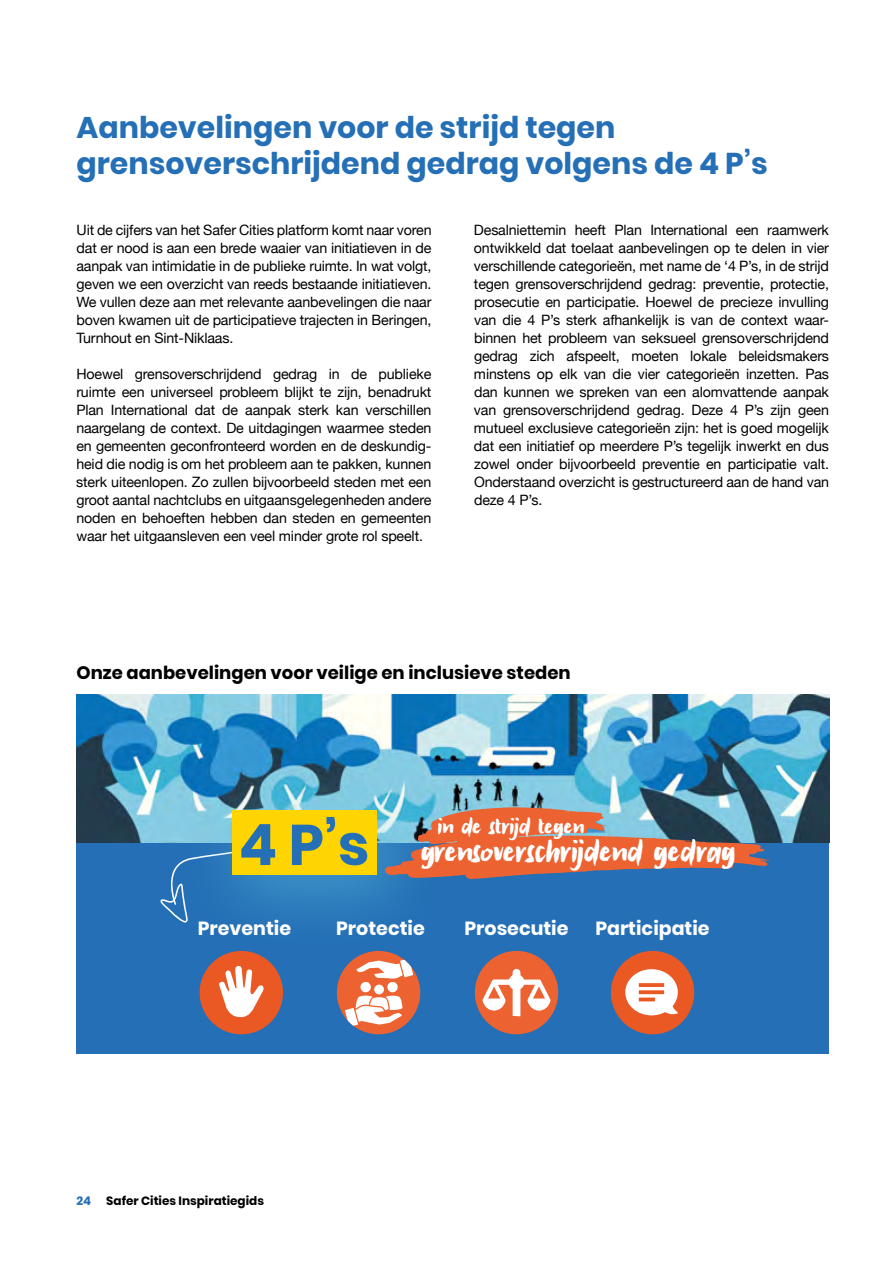
<style>
.page{position:relative;width:893px;height:1263px;background:#fff}
.page>*{position:absolute;margin:0;border:0;box-sizing:border-box;transform-origin:0 0}
.t1{font:36px "Savage";color:#fff}
.t2{font:700 30px/36px "Poppins";color:#246fb6}
.t3{font:26.1px "Savage";color:#fff}
.t4{font:700 19.05px "Poppins";color:#fff}
.t5{font:700 18px "Poppins";color:#000}
.t6{font:14.25px/18px "Helvetica Neue";letter-spacing:-.01em;color:#000;text-align:justify}
.t7{font:700 12px "Poppins";color:#000}
.t8{font:700 12px "Poppins";color:#246fb6}
</style>
<div class="page">
<div style="left:77px;top:825px;width:752px;height:229px;background:#246fb6"></div>
<img style="left:77px;top:694px;width:752px;height:148px">
<div style="left:174px;top:752px;width:285px;height:205px;background:#5ec4e1;opacity:.5"></div>
<div style="left:232px;top:810px;width:144px;height:65px;background:#ffd501"></div>
<div style="left:379px;top:828px;width:420px;height:81px;background:#246fb6"></div>
<svg style="left:160px;top:816px;width:207px;height:106px"></svg>
<svg style="left:200px;top:951px;width:83px;height:83px"></svg>
<svg style="left:611px;top:951px;width:83px;height:83px"></svg>
<div style="left:337px;top:951px;width:83px;height:83px;background:#ec6331;border-radius:50%"></div>
<svg style="left:345px;top:958px;width:68px;height:69px"></svg>
<div style="left:475px;top:951px;width:83px;height:83px;background:#ec6331;border-radius:50%"></div>
<svg style="left:482px;top:969px;width:69px;height:47px"></svg>
<svg style="left:385px;top:807px;width:388px;height:72px;background:#a77365"></svg>
<h2 class="t2" style="left:77px;top:109px;width:693px">Aanbevelingen voor de strijd tegen grensoverschrijdend gedrag volgens de 4 P’s</h2>
<p class="t6" style="left:76px;top:222px;width:357px">Uit de cijfers van het Safer Cities platform komt naar voren dat er nood is aan een brede waaier van initiatieven in de aanpak van intimidatie in de publieke ruimte. In wat volgt, geven we een overzicht van reeds bestaande initiatieven.<br>We vullen deze aan met relevante aanbevelingen die naar boven kwamen uit de participatieve trajecten in Beringen, Turnhout en Sint-Niklaas.</p>
<p class="t6" style="left:76px;top:366px;width:357px">Hoewel grensoverschrijdend gedrag in de publieke ruimte een universeel probleem blijkt te zijn, benadrukt Plan International dat de aanpak sterk kan verschillen naargelang de context. De uitdagingen waarmee steden en gemeenten geconfronteerd worden en de deskundig&shy;heid die nodig is om het probleem aan te pakken, kunnen sterk uiteenlopen. Zo zullen bijvoorbeeld steden met een groot aantal nachtclubs en uitgaansgelegenheden andere noden en behoeften hebben dan steden en gemeenten waar het uitgaansleven een veel minder grote rol speelt.</p>
<p class="t6" style="left:474px;top:222px;width:357px">Desalniettemin heeft Plan International een raamwerk ontwikkeld dat toelaat aanbevelingen op te delen in vier verschillende categorieën, met name de ‘4 P’s, in de strijd tegen grensoverschrijdend gedrag: preventie, protectie, prosecutie en participatie. Hoewel de precieze invulling van die 4 P’s sterk afhankelijk is van de context waar&shy;binnen het probleem van seksueel grensoverschrijdend gedrag zich afspeelt, moeten lokale beleidsmakers minstens op elk van die vier categorieën inzetten. Pas dan kunnen we spreken van een alomvattende aanpak van grensoverschrijdend gedrag. Deze 4 P’s zijn geen mutueel exclusieve categorieën zijn: het is goed mogelijk dat een initiatief op meerdere P’s tegelijk inwerkt en dus zowel onder bijvoorbeeld preventie en participatie valt.<br>Onderstaand overzicht is gestructureerd aan de hand van deze 4 P’s.</p>
<p class="t5" style="left:77px;top:662px;width:496px">Onze aanbevelingen voor veilige en inclusieve steden</p>
<h3 class="t3" style="left:438px;top:809px;width:148px">in de strijd tegen</h3>
<h1 class="t1" style="left:421px;top:829px;width:316px">grensoverschrijdend gedrag</h1>
<h3 class="t4" style="left:198px;top:917px;width:95px">Preventie</h3>
<h3 class="t4" style="left:336px;top:917px;width:90px">Protectie</h3>
<h3 class="t4" style="left:464px;top:917px;width:106px">Prosecutie</h3>
<h3 class="t4" style="left:595px;top:917px;width:116px">Participatie</h3>
<p class="t8" style="left:77px;top:1193px;width:16px">24</p>
<p class="t7" style="left:106px;top:1193px;width:159px">Safer Cities Inspiratiegids</p>
</div>
